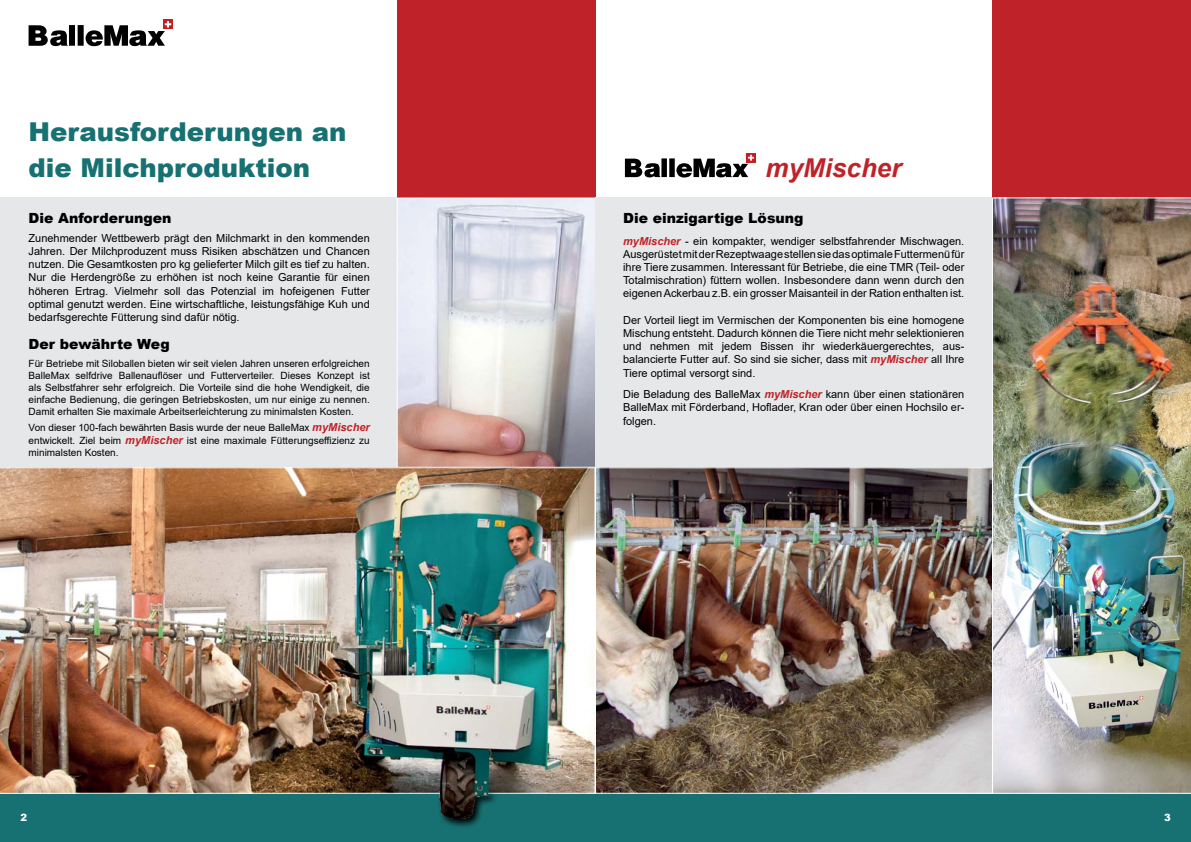
<style>
.page{position:relative;width:1191px;height:842px;background:#fff}
.page>*{position:absolute;margin:0;border:0;box-sizing:border-box;transform-origin:0 0}
.t1{font:900 26px/36px "Arial";color:#177071}
.t2{font:italic 700 26px "Arial";color:#bf2228}
.t3{font:900 14px "Arial";color:#000}
.t4{font:11px/13.2px "Arial";color:#000;text-align:justify}
.t5{font:10px/12px "Arial";color:#000;text-align:justify}
.t6{font:900 10px "Arial";color:#fff}
.s1{font-weight:700;font-style:italic;font-size:11px;color:#bf2228}
.s2{font-weight:700;font-style:italic;color:#bf2228}
</style>
<div class="page">
<div style="left:0;top:198px;width:595px;height:600px;background:#e6e7e8"></div>
<div style="left:0;top:794px;width:1191px;height:48px;background:#177071"></div>
<svg style="left:163px;top:19px;width:10px;height:10px"></svg>
<svg style="left:29px;top:21px;width:142px;height:25px"></svg>
<svg style="left:746px;top:153px;width:9px;height:9px"></svg>
<svg style="left:625px;top:155px;width:129px;height:22px"></svg>
<div style="left:397px;top:0;width:198px;height:198px;background:#bf2228"></div>
<img style="left:399px;top:200px;width:195px;height:266px">
<div style="left:397px;top:198px;width:199px;height:270px;border:1px solid #fff"></div>
<img style="left:597px;top:469px;width:394px;height:323px">
<img style="left:0;top:467px;width:595px;height:327px">
<div style="left:595px;top:198px;width:397px;height:269px;background:#e6e7e8"></div>
<div style="left:992px;top:0;width:199px;height:198px;background:#bf2228"></div>
<img style="left:992px;top:197px;width:199px;height:597px">
<div style="left:595px;top:467px;width:398px;height:327px;border:1px solid #fff"></div>
<svg style="left:437px;top:789px;width:60px;height:38px"></svg>
<img style="left:439px;top:791px;width:50px;height:27px">
<h1 class="t1" style="left:29px;top:113px;width:319px">Herausforderungen an die Milchproduktion</h1>
<p class="t3" style="left:29px;top:208px;width:144px">Die Anforderungen</p>
<p class="t4" style="left:29px;top:231px;width:343px">Zunehmender Wettbewerb prägt den Milchmarkt in den kommenden Jahren. Der Milchproduzent muss Risiken abschätzen und Chancen nutzen. Die Gesamtkosten pro kg gelieferter Milch gilt es tief zu halten.<br>Nur die Herdengröße zu erhöhen ist noch keine Garantie für einen höheren Ertrag. Vielmehr soll das Potenzial im hofeigenen Futter optimal genutzt werden. Eine wirtschaftliche, leistungsfähige Kuh und bedarfsgerechte Fütterung sind dafür nötig.</p>
<p class="t3" style="left:29px;top:334px;width:143px">Der bewährte Weg</p>
<p class="t5" style="left:29px;top:357px;width:343px">Für Betriebe mit Siloballen bieten wir seit vielen Jahren unseren erfolgreichen BalleMax selfdrive Ballenauflöser und Futterverteiler. Dieses Konzept ist als Selbstfahrer sehr erfolgreich. Die Vorteile sind die hohe Wendigkeit, die einfache Bedienung, die geringen Betriebskosten, um nur einige zu nennen.<br>Damit erhalten Sie maximale Arbeitserleichterung zu minimalsten Kosten.</p>
<p class="t5" style="left:29px;top:421px;width:343px;line-height:13.2px">Von dieser 100-fach bewährten Basis wurde der neue BalleMax <span class="s1">myMischer </span>entwickelt. Ziel beim <span class="s1">myMischer</span> ist eine maximale Fütterungseffizienz zu</p>
<p class="t5" style="left:29px;top:446px;width:92px">minimalsten Kosten.</p>
<p class="t6" style="left:20px;top:811px;width:8px">2</p>
<h1 class="t2" style="left:765px;top:150px;width:137px">myMischer</h1>
<p class="t3" style="left:623px;top:208px;width:182px">Die einzigartige Lösung</p>
<p class="t4" style="left:623px;top:234px;width:343px"><span class="s2">myMischer</span> - ein kompakter, wendiger selbstfahrender Mischwagen.<br>Ausgerüstet mit der Rezeptwaage stellen sie das optimale Futtermenü für ihre Tiere zusammen. Interessant für Betriebe, die eine TMR (Teil- oder Totalmischration) füttern wollen. Insbesondere dann wenn durch den eigenen Ackerbau z.B. ein grosser Maisanteil in der Ration enthalten ist.</p>
<p class="t4" style="left:623px;top:313px;width:343px">Der Vorteil liegt im Vermischen der Komponenten bis eine homogene Mischung entsteht. Dadurch können die Tiere nicht mehr selektionieren und nehmen mit jedem Bissen ihr wiederkäuergerechtes, aus&shy;balancierte Futter auf. So sind sie sicher, dass mit <span class="s2">myMischer</span> all Ihre Tiere optimal versorgt sind.</p>
<p class="t4" style="left:623px;top:388px;width:343px">Die Beladung des BalleMax <span class="s2">myMischer</span> kann über einen stationären BalleMax mit Förderband, Hoflader, Kran oder über einen Hochsilo er&shy;folgen.</p>
<p class="t6" style="left:1164px;top:811px;width:8px">3</p>
</div>
